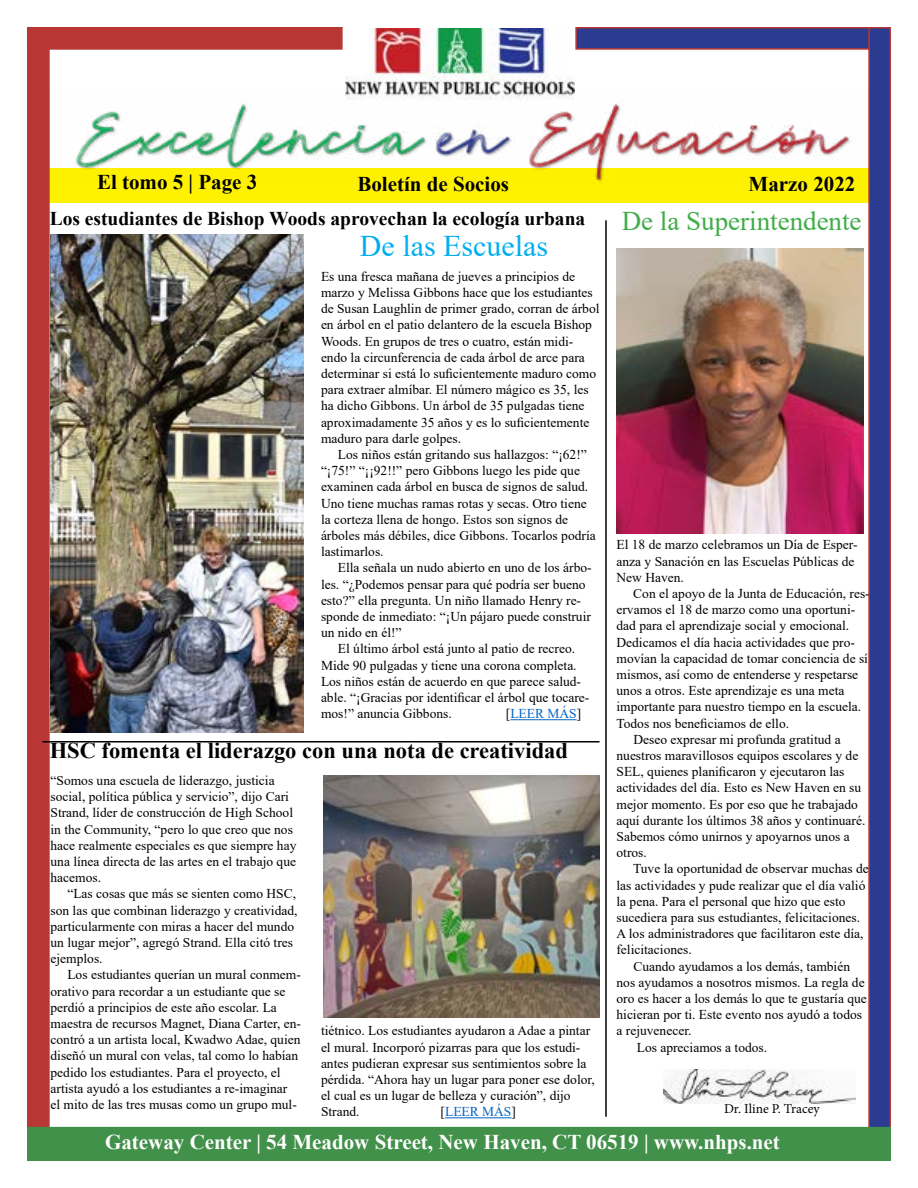
<style>
.page{position:relative;width:918px;height:1188px;background:#fff}
.page>*{position:absolute;margin:0;border:0;box-sizing:border-box;transform-origin:0 0}
.t1{font:30px "Times New Roman";color:#00aeef}
.t2{font:27px "Times New Roman";color:#41ad49}
.t3{font:700 22.5px "Times New Roman";color:#000}
.t4{font:700 21px "Times New Roman";color:#fff}
.t5{font:700 21px "Times New Roman";color:#000}
.t6{font:700 19.5px "Times New Roman";color:#000}
.t7{font:13.5px/16.2px "Times New Roman";color:#000}
.t8{font:13.5px "Times New Roman";color:#0563c1}
.t9{font:13.5px "Minion Pro";color:#000}
.s1{color:#000}
</style>
<div class="page">
<div style="left:27px;top:27px;width:316px;height:23px;background:#b83634;border:2px solid #b83634"></div>
<div style="left:575px;top:27px;width:316px;height:23px;background:#2b3b8f;border:2px solid #b83634"></div>
<div style="left:27px;top:169px;width:859px;height:34px;background:#fff200"></div>
<div style="left:27px;top:27px;width:23px;height:1111px;background:#b83634;border:2px solid #b83634"></div>
<div style="left:868px;top:27px;width:23px;height:1111px;background:#2b3b8f;border:2px solid #b83634"></div>
<div style="left:27px;top:1127px;width:864px;height:34px;background:#42914a"></div>
<img style="left:663px;top:1069px;width:192px;height:35px">
<hr style="left:605px;top:220px;width:2px;height:897px;background:#000">
<img style="left:345px;top:28px;width:229px;height:61px">
<img style="left:50px;top:89px;width:818px;height:93px">
<hr style="left:42px;top:741px;width:558px;height:1px;background:#000">
<img style="left:616px;top:248px;width:247px;height:286px">
<img style="left:51px;top:235px;width:253px;height:498px">
<hr style="left:510px;top:719px;width:67px;height:1px;background:#0563c1">
<img style="left:324px;top:776px;width:276px;height:242px">
<hr style="left:445px;top:1118px;width:66px;height:1px;background:#0563c1">
<h3 class="t5" style="left:97px;top:167px;width:162px">El tomo 5 | Page 3</h3>
<h3 class="t5" style="left:357px;top:169px;width:153px">Boletín de Socios</h3>
<h3 class="t5" style="left:749px;top:169px;width:108px">Marzo 2022</h3>
<h3 class="t6" style="left:50px;top:204px;width:537px">Los estudiantes de Bishop Woods aprovechan la ecología urbana</h3>
<h1 class="t1" style="left:360px;top:224px;width:190px">De las Escuelas</h1>
<p class="t7" style="left:321px;top:268px;width:280px">Es una fresca mañana de jueves a principios de marzo y Melissa Gibbons hace que los estudiantes de Susan Laughlin de primer grado, corran de árbol en árbol en el patio delantero de la escuela Bishop Woods. En grupos de tres o cuatro, están midi&shy;endo la circunferencia de cada árbol de arce para determinar si está lo suficientemente maduro como para extraer almíbar. El número mágico es 35, les ha dicho Gibbons. Un árbol de 35 pulgadas tiene aproximadamente 35 años y es lo suficientemente maduro para darle golpes.</p>
<p class="t7" style="left:321px;top:446px;width:276px;text-indent:17px">Los niños están gritando sus hallazgos: “¡62!” “¡75!” “¡¡92!!” pero Gibbons luego les pide que examinen cada árbol en busca de signos de salud.<br>Uno tiene muchas ramas rotas y secas. Otro tiene la corteza llena de hongo. Estos son signos de árboles más débiles, dice Gibbons. Tocarlos podría lastimarlos.</p>
<p class="t7" style="left:321px;top:559px;width:272px;text-indent:17px">Ella señala un nudo abierto en uno de los árbo&shy;les. “¿Podemos pensar para qué podría ser bueno esto?” ella pregunta. Un niño llamado Henry re&shy;sponde de inmediato: “¡Un pájaro puede construir un nido en él!”</p>
<p class="t7" style="left:321px;top:640px;width:270px;text-indent:17px">El último árbol está junto al patio de recreo.<br>Mide 90 pulgadas y tiene una corona completa.<br>Los niños están de acuerdo en que parece salud&shy;able. “¡Gracias por identificar el árbol que tocare&shy;mos!” anuncia Gibbons.</p>
<p class="t8" style="left:506px;top:704px;width:77px"><span class="s1">[</span>LEER MÁS<span class="s1">]</span></p>
<h3 class="t3" style="left:50px;top:734px;width:520px">HSC fomenta el liderazgo con una nota de creatividad</h3>
<p class="t7" style="left:51px;top:772px;width:247px">“Somos una escuela de liderazgo, justicia social, política pública y servicio”, dijo Cari Strand, líder de construcción de High School in the Community, “pero lo que creo que nos hace realmente especiales es que siempre hay una línea directa de las artes en el trabajo que hacemos.</p>
<p class="t7" style="left:51px;top:885px;width:249px;text-indent:17px">“Las cosas que más se sienten como HSC, son las que combinan liderazgo y creatividad, particularmente con miras a hacer del mundo un lugar mejor”, agregó Strand. Ella citó tres ejemplos.</p>
<p class="t7" style="left:51px;top:966px;width:252px;text-indent:17px">Los estudiantes querían un mural conmem&shy;orativo para recordar a un estudiante que se perdió a principios de este año escolar. La maestra de recursos Magnet, Diana Carter, en&shy;contró a un artista local, Kwadwo Adae, quien diseñó un mural con velas, tal como lo habían pedido los estudiantes. Para el proyecto, el artista ayudó a los estudiantes a re-imaginar<br>el mito de las tres musas como un grupo mul-</p>
<p class="t7" style="left:321px;top:1022px;width:275px">tiétnico. Los estudiantes ayudaron a Adae a pintar el mural. Incorporó pizarras para que los estudi&shy;antes pudieran expresar sus sentimientos sobre la pérdida. “Ahora hay un lugar para poner ese dolor, el cual es un lugar de belleza y curación”, dijo Strand.</p>
<p class="t8" style="left:441px;top:1102px;width:77px"><span class="s1">[</span>LEER MÁS<span class="s1">]</span></p>
<h2 class="t2" style="left:622px;top:202px;width:241px">De la Superintendente</h2>
<p class="t7" style="left:617px;top:536px;width:243px">El 18 de marzo celebramos un Día de Esper&shy;anza y Sanación en las Escuelas Públicas de<br>New Haven.</p>
<p class="t7" style="left:633px;top:585px;width:238px">Con el apoyo de la Junta de Educación, res-</p>
<p class="t7" style="left:617px;top:601px;width:240px">ervamos el 18 de marzo como una oportuni-</p>
<p class="t7" style="left:617px;top:617px;width:234px">dad para el aprendizaje social y emocional.</p>
<p class="t7" style="left:617px;top:634px;width:240px">Dedicamos el día hacia actividades que pro-</p>
<p class="t7" style="left:617px;top:650px;width:253px">movían la capacidad de tomar conciencia de sí</p>
<p class="t7" style="left:617px;top:666px;width:243px">mismos, así como de entenderse y respetarse</p>
<p class="t7" style="left:617px;top:682px;width:229px">unos a otros. Este aprendizaje es una meta</p>
<p class="t7" style="left:617px;top:698px;width:246px">importante para nuestro tiempo en la escuela.</p>
<p class="t7" style="left:617px;top:715px;width:174px">Todos nos beneficiamos de ello.</p>
<p class="t7" style="left:633px;top:731px;width:209px">Deseo expresar mi profunda gratitud a</p>
<p class="t7" style="left:617px;top:747px;width:243px">nuestros maravillosos equipos escolares y de</p>
<p class="t7" style="left:617px;top:763px;width:229px">SEL, quienes planificaron y ejecutaron las</p>
<p class="t7" style="left:617px;top:779px;width:246px">actividades del día. Esto es New Haven en su</p>
<p class="t7" style="left:617px;top:796px;width:243px">mejor momento. Es por eso que he trabajado</p>
<p class="t7" style="left:617px;top:812px;width:250px">aquí durante los últimos 38 años y continuaré.</p>
<p class="t7" style="left:617px;top:828px;width:235px">Sabemos cómo unirnos y apoyarnos unos a</p>
<p class="t7" style="left:617px;top:844px;width:32px">otros.</p>
<p class="t7" style="left:633px;top:860px;width:237px">Tuve la oportunidad de observar muchas de</p>
<p class="t7" style="left:617px;top:877px;width:250px">las actividades y pude realizar que el día valió</p>
<p class="t7" style="left:617px;top:893px;width:231px">la pena. Para el personal que hizo que esto</p>
<p class="t7" style="left:617px;top:909px;width:245px">sucediera para sus estudiantes, felicitaciones.</p>
<p class="t7" style="left:617px;top:925px;width:249px">A los administradores que facilitaron este día,</p>
<p class="t7" style="left:617px;top:941px;width:77px">felicitaciones.</p>
<p class="t7" style="left:633px;top:958px;width:218px">Cuando ayudamos a los demás, también</p>
<p class="t7" style="left:617px;top:974px;width:250px">nos ayudamos a nosotros mismos. La regla de</p>
<p class="t7" style="left:617px;top:990px;width:252px">oro es hacer a los demás lo que te gustaría que</p>
<p class="t7" style="left:617px;top:1006px;width:247px">hicieran por ti. Este evento nos ayudó a todos</p>
<p class="t7" style="left:617px;top:1022px;width:76px">a rejuvenecer.</p>
<p class="t7" style="left:637px;top:1039px;width:132px">Los apreciamos a todos.</p>
<p class="t9" style="left:724px;top:1100px;width:97px">Dr. Iline P. Tracey</p>
<h3 class="t4" style="left:105px;top:1127px;width:676px">Gateway Center | 54 Meadow Street, New Haven, CT 06519 | www.nhps.net</h3>
</div>
